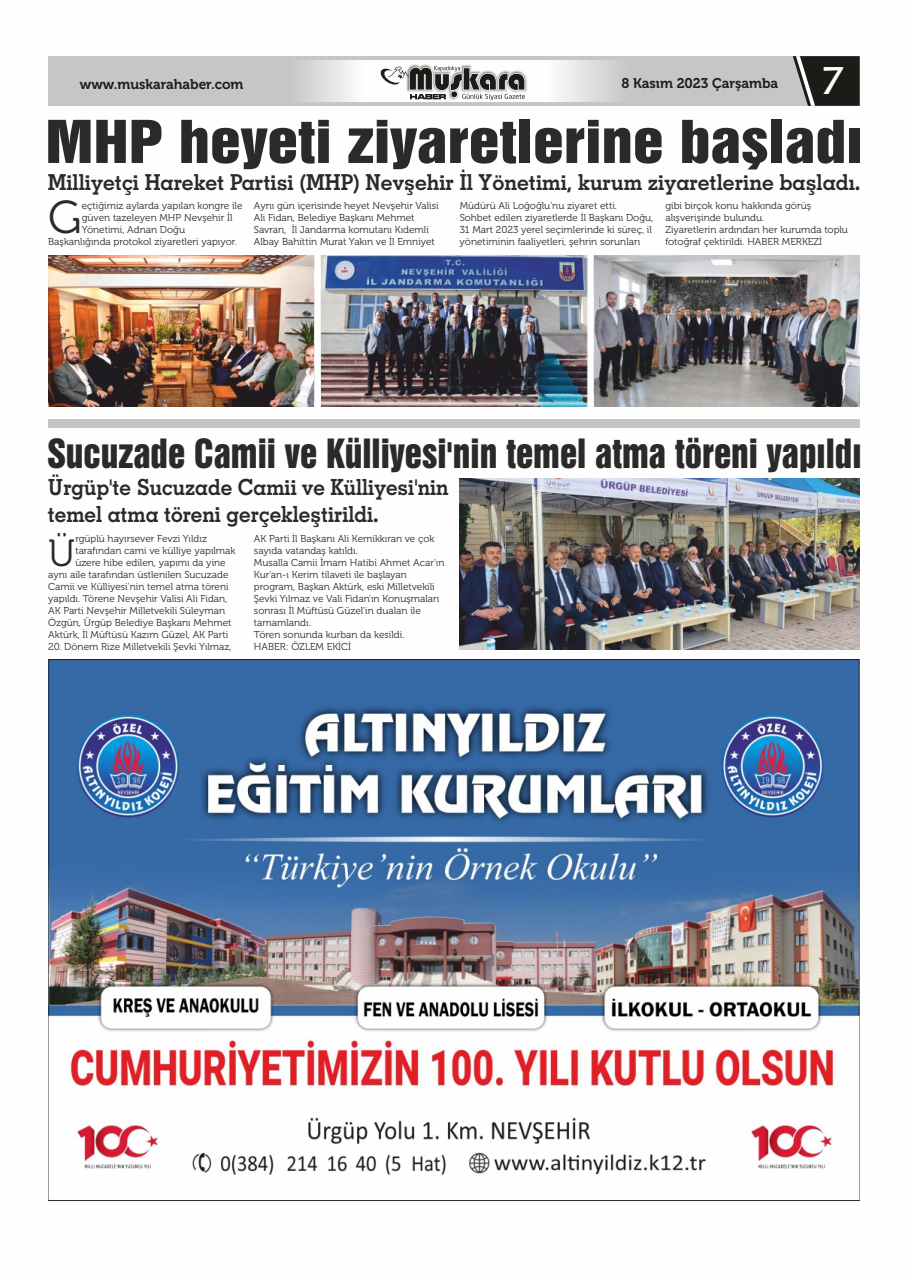
<style>
.page{position:relative;width:908px;height:1276px;background:#fff}
.page>*{position:absolute;margin:0;border:0;box-sizing:border-box;transform-origin:0 0}
.t1{font:53.8px "Swiss 921 BT";color:#2b2a29;scale:1.17 1}
.t2{font:45.9px "Museo 300";color:#2b2a29}
.t3{font:700 40.3px "Optima";color:#fefefe}
.t4{font:37.8px "Museo 300";color:#2b2a29}
.t5{font:36.8px "Swiss 921 BT";color:#2b2a29;scale:.96 1}
.t6{font:22.3px/26.7px "Geometric Slabserif 703 Bold BT";color:#2b2a29;scale:.93 1}
.t7{font:22px "Geometric Slabserif 703 Bold BT";color:#2b2a29;scale:.96 1}
.t8{font:14px "Museo 700";color:#1c1b17}
.t9{font:10px/12px "Museo 300";color:#2b2a29}
</style>
<div class="page">
<div style="left:48px;top:56px;width:811px;height:50px;background:#c5c6c6"></div>
<img style="left:303px;top:60px;width:310px;height:42px">
<svg style="left:792px;top:56px;width:67px;height:50px;background:#3f3e3b"></svg>
<img style="left:406px;top:65px;width:121px;height:35px">
<svg style="left:379px;top:66px;width:146px;height:36px;background:#a6a6a4"></svg>
<img style="left:48px;top:659px;width:811px;height:541px">
<hr style="left:48px;top:1200px;width:811px;height:1px;background:#2b2a29">
<img style="left:48px;top:255px;width:811px;height:151px">
<div style="left:48px;top:419px;width:811px;height:9px;background:#c5c6c6"></div>
<img style="left:459px;top:478px;width:400px;height:171px">
<h3 class="t8" style="left:80px;top:78px;width:165px">www.muskarahaber.com</h3>
<h3 class="t8" style="left:621px;top:78px;width:158px">8 Kasım 2023 Çarşamba</h3>
<h3 class="t3" style="left:820px;top:63px;width:26px">7</h3>
<h1 class="t1" style="left:45px;top:122px;width:699px">MHP heyeti ziyaretlerine başladı</h1>
<h3 class="t7" style="left:48px;top:173px;width:847px">Milliyetçi Hareket Partisi (MHP) Nevşehir İl Yönetimi, kurum ziyaretlerine başladı.</h3>
<p class="t9" style="left:82px;top:201px;width:162px">eçtiğimiz aylarda yapılan kongre ile</p>
<h2 class="t2" style="left:48px;top:199px;width:35px">G</h2>
<p class="t9" style="left:254px;top:201px;width:186px">Aynı gün içerisinde heyet Nevşehir Valisi Ali Fidan, Belediye Başkanı Mehmet Savran, İl Jandarma komutanı Kıdemli Albay Bahittin Murat Yakın ve İl Emniyet</p>
<p class="t9" style="left:459px;top:201px;width:195px">Müdürü Ali Loğoğlu'nu ziyaret etti.<br>Sohbet edilen ziyaretlerde İl Başkanı Doğu, 31 Mart 2023 yerel seçimlerinde ki süreç, il yönetiminin faaliyetleri, şehrin sorunları</p>
<p class="t9" style="left:665px;top:201px;width:184px">gibi birçok konu hakkında görüş alışverişinde bulundu.<br>Ziyaretlerin ardından her kurumda toplu fotoğraf çektirildi. HABER MERKEZİ</p>
<p class="t9" style="left:82px;top:213px;width:152px">güven tazeleyen MHP Nevşehir İl</p>
<p class="t9" style="left:82px;top:225px;width:105px">Yönetimi, Adnan Doğu</p>
<p class="t9" style="left:48px;top:237px;width:190px">Başkanlığında protokol ziyaretleri yapıyor.</p>
<h3 class="t5" style="left:47px;top:440px;width:849px">Sucuzade Camii ve Külliyesi'nin temel atma töreni yapıldı</h3>
<h3 class="t6" style="left:48px;top:476px;width:432px">Ürgüp'te Sucuzade Camii ve Külliyesi'nin temel atma töreni gerçekleştirildi.</h3>
<h3 class="t4" style="left:48px;top:537px;width:29px">Ü</h3>
<p class="t9" style="left:75px;top:533px;width:133px">rgüplü hayırsever Fevzi Yıldız</p>
<p class="t9" style="left:75px;top:545px;width:162px">tarafından cami ve külliye yapılmak</p>
<p class="t9" style="left:75px;top:557px;width:152px">üzere hibe edilen, yapımı da yine</p>
<p class="t9" style="left:48px;top:569px;width:182px">aynı aile tarafından üstlenilen Sucuzade</p>
<p class="t9" style="left:48px;top:581px;width:182px">Camii ve Külliyesi'nin temel atma töreni</p>
<p class="t9" style="left:48px;top:593px;width:181px">yapıldı. Törene Nevşehir Valisi Ali Fidan,</p>
<p class="t9" style="left:48px;top:605px;width:178px">AK Parti Nevşehir Milletvekili Süleyman</p>
<p class="t9" style="left:48px;top:617px;width:185px">Özgün, Ürgüp Belediye Başkanı Mehmet</p>
<p class="t9" style="left:48px;top:629px;width:181px">Aktürk, İl Müftüsü Kazım Güzel, AK Parti</p>
<p class="t9" style="left:48px;top:641px;width:185px">20. Dönem Rize Milletvekili Şevki Yılmaz,</p>
<p class="t9" style="left:254px;top:533px;width:192px">AK Parti İl Başkanı Ali Kemikkıran ve çok sayıda vatandaş katıldı.<br>Musalla Camii İmam Hatibi Ahmet Acar'ın Kur'an-ı Kerim tilaveti ile başlayan program, Başkan Aktürk, eski Milletvekili Şevki Yılmaz ve Vali Fidan'ın Konuşmaları sonrası İl Müftüsü Güzel'in duaları ile tamamlandı.<br>Tören sonunda kurban da kesildi.<br>HABER: ÖZLEM EKİCİ</p>
</div>
